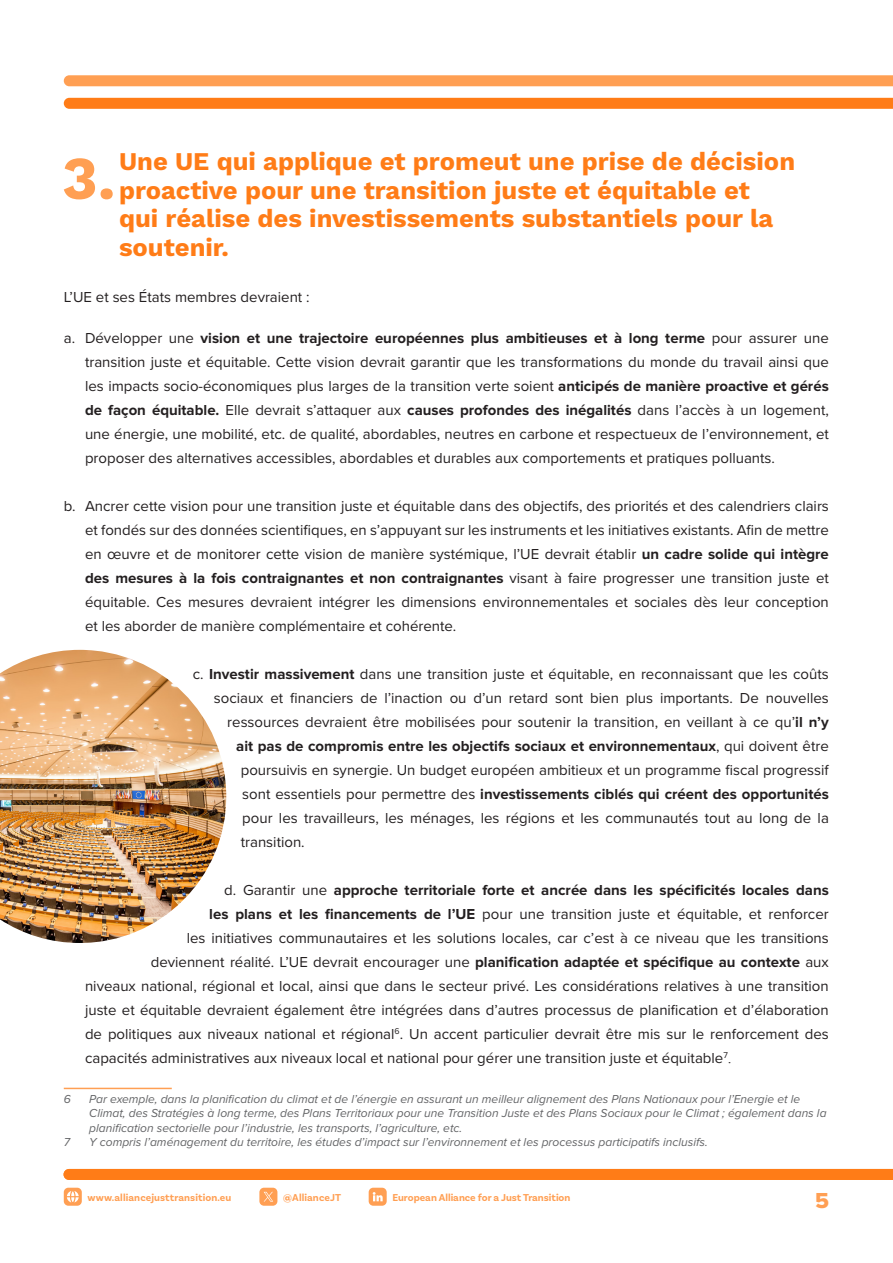
<style>
.page{position:relative;width:893px;height:1263px;background:#fff}
.page>*{position:absolute;margin:0;border:0;box-sizing:border-box;transform-origin:0 0}
.t1{font:700 60.6px "Work Sans";color:#ff9f53}
.t2{font:700 25.5px/28.5px "Work Sans";color:#ff7c17}
.t3{font:22.5px "Proxima Nova Extrabld";color:#ff9f53}
.t4{font:15px/24px "Proxima Nova";color:#231f20;text-align:justify}
.t5{font:700 15px "Proxima Nova";color:#231f20}
.t6{font:italic 12px/14.4px "Proxima Nova";color:#636466}
.t7{font:700 10.5px "Basic Sans";letter-spacing:.01em;color:#ff9f53}
.s1{font-weight:700}
.s2{font-weight:400}
.s3{font-family:"Times New Roman"}
</style>
<div class="page">
<div style="left:64px;top:1169px;width:829px;height:11px;background:#ff7c17"></div>
<div style="left:64px;top:1188px;width:18px;height:18px;background:#ff9f53;border-radius:5px"></div>
<svg style="left:67px;top:1191px;width:12px;height:11px"></svg>
<div style="left:259px;top:1188px;width:18px;height:18px;background:#ff9f53;border-radius:5px"></div>
<svg style="left:264px;top:1192px;width:9px;height:9px"></svg>
<svg style="left:369px;top:1188px;width:18px;height:18px"></svg>
<hr style="left:64px;top:1088px;width:108px;height:1px;background:#ff9f53">
<svg style="left:64px;top:75px;width:829px;height:11px;background:#ffa157"></svg>
<svg style="left:64px;top:98px;width:829px;height:11px;background:#ff7e1a"></svg>
<img style="left:0;top:650px;width:226px;height:293px">
<h1 class="t1" style="left:62px;top:143px;width:55px">3.</h1>
<h2 class="t2" style="left:119px;top:149px;width:678px">Une UE qui applique et promeut une prise de décision proactive pour une transition juste et équitable et qui réalise des investissements substantiels pour la soutenir.</h2>
<p class="t4" style="left:64px;top:284px;width:247px">L’UE et ses États membres devraient :</p>
<p class="t4" style="left:85px;top:325px;width:745px;text-indent:-21px">a. Développer une <span class="s1">vision et une trajectoire européennes plus ambitieuses et à long terme</span> pour assurer une transition juste et équitable. Cette vision devrait garantir que les transformations du monde du travail ainsi que les impacts socio-économiques plus larges de la transition verte soient <span class="s1">anticipés de manière proactive et gérés de façon équitable.</span> Elle devrait s’attaquer aux <span class="s1">causes profondes des inégalités</span> dans l’accès à un logement, une énergie, une mobilité, etc. de qualité, abordables, neutres en carbone et respectueux de l’environnement, et proposer des alternatives accessibles, abordables et durables aux comportements et pratiques polluants.</p>
<p class="t4" style="left:85px;top:493px;width:745px;text-indent:-21px">b. Ancrer cette vision pour une transition juste et équitable dans des objectifs, des priorités et des calendriers clairs et fondés sur des données scientifiques, en s’appuyant sur les instruments et les initiatives existants. Afin de mettre en œuvre et de monitorer cette vision de manière systémique, l’UE devrait établir <span class="s1">un cadre solide qui intègre des mesures à la fois contraignantes et non contraignantes</span> visant à faire progresser une transition juste et équitable. Ces mesures devraient intégrer les dimensions environnementales et sociales dès leur conception et les aborder de manière complémentaire et cohérente.</p>
<p class="t4" style="left:193px;top:661px;width:637px">c. <span class="s1">Investir massivement</span> dans une transition juste et équitable, en reconnaissant que les coûts</p>
<p class="t4" style="left:214px;top:685px;width:617px">sociaux et financiers de l’inaction ou d’un retard sont bien plus importants. De nouvelles</p>
<p class="t4" style="left:227px;top:709px;width:603px">ressources devraient être mobilisées pour soutenir la transition, en veillant à ce qu’<span class="s1">il n’y</span></p>
<p class="t5" style="left:236px;top:737px;width:594px">ait pas de compromis entre les objectifs sociaux et environnementaux<span class="s2">, qui doivent être</span></p>
<p class="t4" style="left:241px;top:757px;width:589px">poursuivis en synergie. Un budget européen ambitieux et un programme fiscal progressif</p>
<p class="t5" style="left:242px;top:785px;width:588px"><span class="s2">sont essentiels pour permettre des</span> investissements ciblés qui créent des opportunités</p>
<p class="t4" style="left:242px;top:805px;width:588px">pour les travailleurs, les ménages, les régions et les communautés tout au long de la</p>
<p class="t4" style="left:241px;top:829px;width:65px">transition.</p>
<p class="t5" style="left:224px;top:881px;width:606px"><span class="s2">d. Garantir une</span> approche territoriale forte et ancrée dans les spécificités locales dans</p>
<p class="t4" style="left:209px;top:901px;width:621px"><span class="s1">les plans et les financements de l’UE</span> pour une transition juste et équitable, et renforcer</p>
<p class="t4" style="left:187px;top:925px;width:644px">les initiatives communautaires et les solutions locales, car c’est à ce niveau que les transitions</p>
<p class="t4" style="left:151px;top:949px;width:679px">deviennent réalité. L’UE devrait encourager une <span class="s1">planification adaptée et spécifique au contexte</span> aux</p>
<p class="t4" style="left:85px;top:973px;width:745px">niveaux national, régional et local, ainsi que dans le secteur privé. Les considérations relatives à une transition</p>
<p class="t4" style="left:85px;top:997px;width:745px">juste et équitable devraient également être intégrées dans d’autres processus de planification et d’élaboration</p>
<p class="t4" style="left:85px;top:1021px;width:745px">de politiques aux niveaux national et régional<sup>6</sup>. Un accent particulier devrait être mis sur le renforcement des</p>
<p class="t4" style="left:85px;top:1045px;width:648px">capacités administratives aux niveaux local et national pour gérer une transition juste et équitable<sup>7</sup><span class="s3">.</span></p>
<p class="t6" style="left:64px;top:1092px;width:9px">6</p>
<p class="t6" style="left:89px;top:1092px;width:739px">Par exemple, dans la planification du climat et de l’énergie en assurant un meilleur alignement des Plans Nationaux pour l’Energie et le<br>Climat, des Stratégies à long terme, des Plans Territoriaux pour une Transition Juste et des Plans Sociaux pour le Climat ; également dans la planification sectorielle pour l’industrie, les transports, l’agriculture, etc.</p>
<p class="t6" style="left:64px;top:1135px;width:8px">7</p>
<p class="t6" style="left:89px;top:1135px;width:620px">Y compris l’aménagement du territoire, les études d’impact sur l’environnement et les processus participatifs inclusifs.</p>
<p class="t7" style="left:88px;top:1191px;width:145px">www.alliancejusttransition.eu</p>
<p class="t7" style="left:283px;top:1191px;width:59px">@AllianceJT</p>
<p class="t7" style="left:392px;top:1191px;width:180px">European Alliance for a Just Transition</p>
<h3 class="t3" style="left:815px;top:1184px;width:15px">5</h3>
</div>
